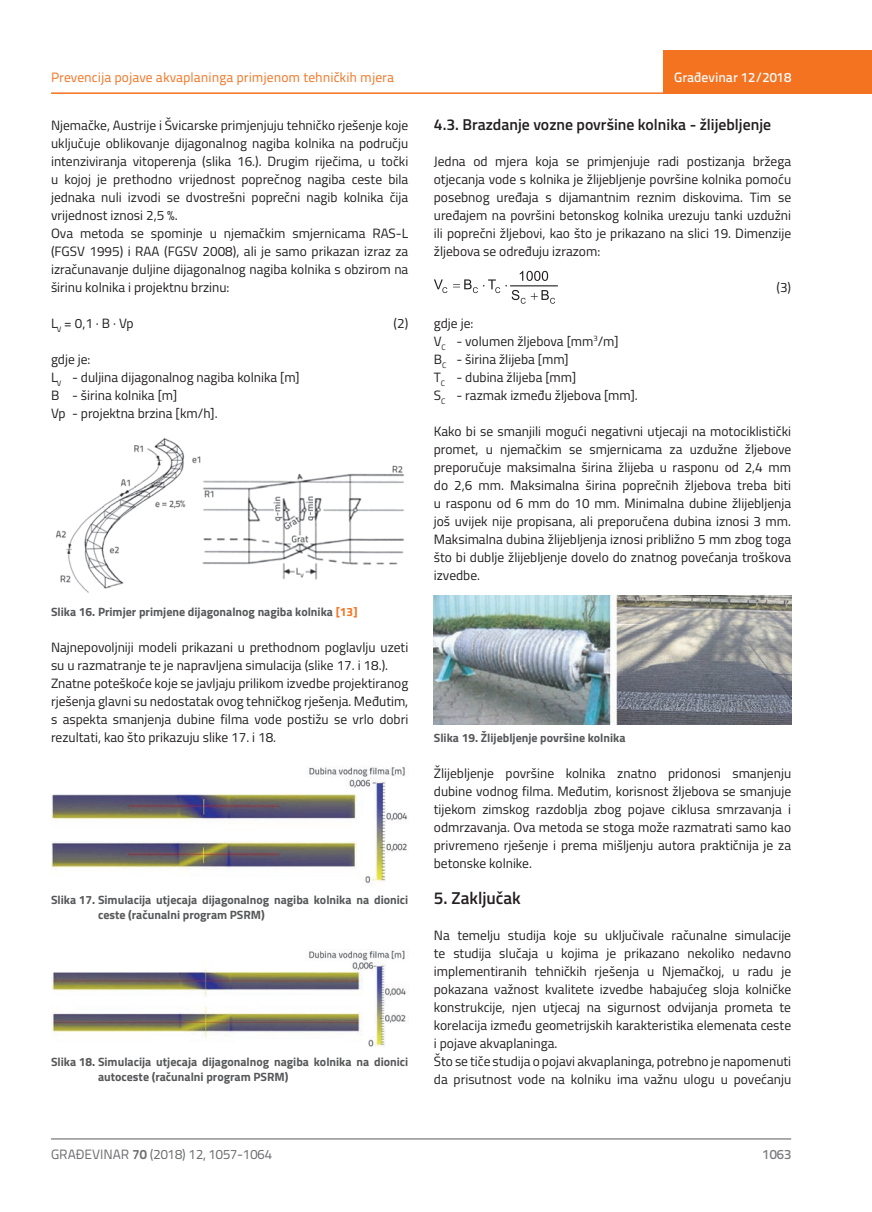
<style>
.page{position:relative;width:872px;height:1212px;background:#fff}
.page>*{position:absolute;margin:0;border:0;box-sizing:border-box;transform-origin:0 0}
.t1{font:600 17.25px "Titillium";color:#231f20}
.t2{font:600 15.75px "Titillium";color:#231f20}
.t3{font:13.5px/18px "Titillium";color:#231f20}
.t4{font:13.5px "Titillium Text 22 L";color:#f47321}
.t5{font:13.5px "Titillium Text 22 L";color:#6c6d70}
.t6{font:500 13.5px "Titillium Text 22 L";color:#fff}
.t7{font:500 13.5px "Titillium Text 22 L";color:#787a7d}
.t8{font:700 12px/15px "Titillium";color:#57585a}
.s1{color:#f47321}
.s2{font-weight:700}
</style>
<div class="page">
<hr style="left:51px;top:92px;width:821px;height:2px;background:#f47321">
<div style="left:663px;top:50px;width:209px;height:44px;background:#f47321"></div>
<hr style="left:51px;top:1139px;width:740px;height:1px;background:#57585a">
<hr style="left:510px;top:286px;width:47px;height:1px;background:#040503">
<svg style="left:434px;top:279px;width:13px;height:14px"></svg>
<svg style="left:453px;top:271px;width:102px;height:33px"></svg>
<img style="left:56px;top:438px;width:348px;height:155px">
<img style="left:51px;top:767px;width:357px;height:116px">
<img style="left:51px;top:950px;width:355px;height:97px">
<img style="left:434px;top:595px;width:357px;height:130px">
<p class="t4" style="left:51px;top:68px;width:344px">Prevencija pojave akvaplaninga primjenom tehničkih mjera</p>
<p class="t3" style="left:51px;top:115px;width:359px">Njemačke, Austrije i Švicarske primjenjuju tehničko rješenje koje uključuje oblikovanje dijagonalnog nagiba kolnika na području intenziviranja vitoperenja (slika 16.). Drugim riječima, u točki u kojoj je prethodno vrijednost poprečnog nagiba ceste bila jednaka nuli izvodi se dvostrešni poprečni nagib kolnika čija vrijednost iznosi 2,5 %.<br>Ova metoda se spominje u njemačkim smjernicama RAS-L (FGSV 1995) i RAA (FGSV 2008), ali je samo prikazan izraz za izračunavanje duljine dijagonalnog nagiba kolnika s obzirom na širinu kolnika i projektnu brzinu:</p>
<p class="t3" style="left:51px;top:313px;width:84px">L<sub>V</sub> = 0,1 · B · Vp</p>
<p class="t3" style="left:393px;top:313px;width:16px">(2)</p>
<p class="t3" style="left:51px;top:349px;width:250px">gdje je:<br>L<sub>V</sub> - duljina dijagonalnog nagiba kolnika [m]<br>B - širina kolnika [m]<br>Vp - projektna brzina [km/h].</p>
<p class="t8" style="left:51px;top:604px;width:308px">Slika 16. Primjer primjene dijagonalnog nagiba kolnika <span class="s1">[13]</span></p>
<p class="t3" style="left:51px;top:638px;width:359px">Najnepovoljniji modeli prikazani u prethodnom poglavlju uzeti su u razmatranje te je napravljena simulacija (slike 17. i 18.).<br>Znatne poteškoće koje se javljaju prilikom izvedbe projektiranog rješenja glavni su nedostatak ovog tehničkog rješenja. Međutim, s aspekta smanjenja dubine filma vode postižu se vrlo dobri rezultati, kao što prikazuju slike 17. i 18.</p>
<p class="t8" style="left:98px;top:892px;width:312px;text-indent:-47px">Slika 17. Simulacija utjecaja dijagonalnog nagiba kolnika na dionici ceste (računalni program PSRM)</p>
<p class="t8" style="left:98px;top:1054px;width:312px;text-indent:-47px">Slika 18. Simulacija utjecaja dijagonalnog nagiba kolnika na dionici autoceste (računalni program PSRM)</p>
<p class="t6" style="left:674px;top:67px;width:118px">Građevinar 12/2018</p>
<p class="t2" style="left:434px;top:112px;width:339px">4.3. Brazdanje vozne površine kolnika - žlijebljenje</p>
<p class="t3" style="left:434px;top:151px;width:359px;text-align:justify">Jedna od mjera koja se primjenjuje radi postizanja bržega otjecanja vode s kolnika je žlijebljenje površine kolnika pomoću posebnog uređaja s dijamantnim reznim diskovima. Tim se uređajem na površini betonskog kolnika urezuju tanki uzdužni ili poprečni žljebovi, kao što je prikazano na slici 19. Dimenzije žljebova se određuju izrazom:</p>
<p class="t3" style="left:776px;top:277px;width:16px">(3)</p>
<p class="t3" style="left:434px;top:313px;width:205px">gdje je:<br>V<sub>C</sub> - volumen žljebova [mm<sup>3</sup>/m]<br>B<sub>C</sub> - širina žlijeba [mm]<br>T<sub>C</sub> - dubina žlijeba [mm]<br>S<sub>C</sub> - razmak između žljebova [mm].</p>
<p class="t3" style="left:434px;top:421px;width:359px;text-align:justify">Kako bi se smanjili mogući negativni utjecaji na motociklistički promet, u njemačkim se smjernicama za uzdužne žljebove preporučuje maksimalna širina žlijeba u rasponu od 2,4 mm do 2,6 mm. Maksimalna širina poprečnih žljebova treba biti u rasponu od 6 mm do 10 mm. Minimalna dubine žlijebljenja još uvijek nije propisana, ali preporučena dubina iznosi 3 mm.<br>Maksimalna dubina žlijebljenja iznosi približno 5 mm zbog toga što bi dublje žlijebljenje dovelo do znatnog povećanja troškova izvedbe.</p>
<p class="t8" style="left:434px;top:730px;width:193px">Slika 19. Žlijebljenje površine kolnika</p>
<p class="t3" style="left:434px;top:764px;width:359px;text-align:justify">Žlijebljenje površine kolnika znatno pridonosi smanjenju dubine vodnog filma. Međutim, korisnost žljebova se smanjuje tijekom zimskog razdoblja zbog pojave ciklusa smrzavanja i odmrzavanja. Ova metoda se stoga može razmatrati samo kao privremeno rješenje i prema mišljenju autora praktičnija je za betonske kolnike.</p>
<p class="t1" style="left:434px;top:885px;width:89px">5. Zaključak</p>
<p class="t3" style="left:434px;top:926px;width:359px">Na temelju studija koje su uključivale računalne simulacije te studija slučaja u kojima je prikazano nekoliko nedavno implementiranih tehničkih rješenja u Njemačkoj, u radu je pokazana važnost kvalitete izvedbe habajućeg sloja kolničke konstrukcije, njen utjecaj na sigurnost odvijanja prometa te korelacija između geometrijskih karakteristika elemenata ceste i pojave akvaplaninga.<br>Što se tiče studija o pojavi akvaplaninga, potrebno je napomenuti da prisutnost vode na kolniku ima važnu ulogu u povećanju</p>
<p class="t5" style="left:51px;top:1144px;width:222px">GRAĐEVINAR <span class="s2">70</span> (2018) 12, 1057-1064</p>
<p class="t7" style="left:762px;top:1144px;width:30px">1063</p>
</div>
